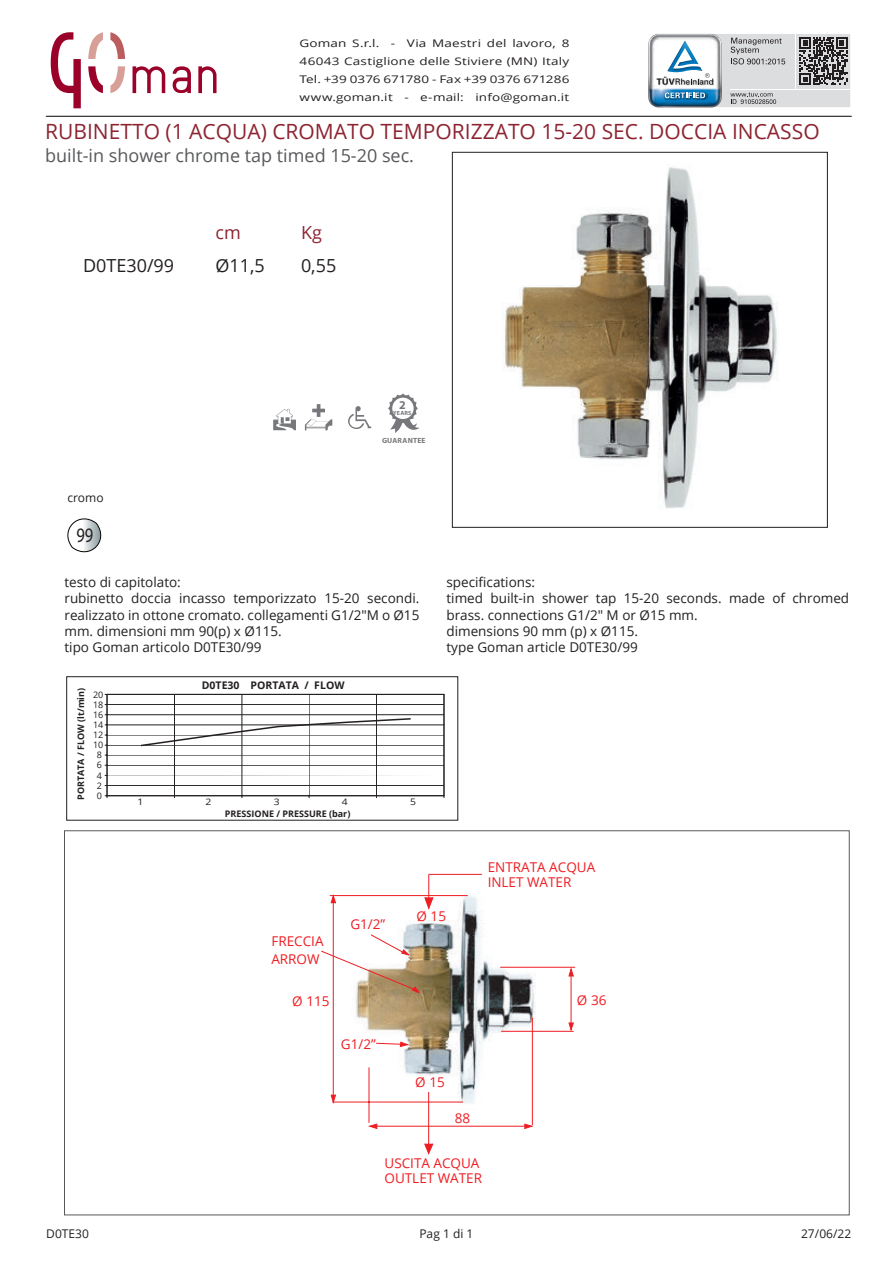
<style>
.page{position:relative;width:893px;height:1263px;background:#fff}
.page>*{position:absolute;margin:0;border:0;box-sizing:border-box;transform-origin:0 0}
.t1{font:21px "Open Sans";color:#8d2431}
.t2{font:20.7px "Myriad Pro";color:#231f20;scale:.8 1}
.t3{font:18px "Open Sans";color:#57585a}
.t4{font:18px "Open Sans";color:#231f20}
.t5{font:18px "Open Sans";color:#8d2431}
.t6{font:13.5px/16.2px "Open Sans";color:#231f20}
.t7{font:13.5px/15.1px "Open Sans";color:#ee1d23}
.t8{font:12px "Open Sans";color:#231f20}
.t9{font:700 12px "Myriad Pro";color:#76787b}
.t10{font:10.5px/18px "Open Sans";letter-spacing:.01em;color:#231f20;text-align:justify;scale:1.29 1}
.t11{font:700 10.5px "Open Sans";color:#231f20}
.t12{font:700 9px "Open Sans";color:#231f20}
.t13{font:9px "Open Sans";color:#231f20}
.t14{font:9px "Open Sans";color:#231f20;scale:1.15 1}
.t15{font:700 7.5px "Myriad Pro";letter-spacing:.025em;color:#76787b}
.t16{font:700 6px "Myriad Pro";letter-spacing:.04em;color:#76787b}
</style>
<div class="page">
<hr style="left:46px;top:116px;width:805px;height:1px;background:#231f20">
<svg style="left:648px;top:33px;width:202px;height:75px"></svg>
<svg style="left:88px;top:66px;width:15px;height:27px"></svg>
<svg style="left:198px;top:66px;width:19px;height:27px"></svg>
<svg style="left:133px;top:66px;width:32px;height:27px"></svg>
<svg style="left:173px;top:66px;width:18px;height:27px"></svg>
<svg style="left:88px;top:32px;width:15px;height:27px"></svg>
<svg style="left:110px;top:32px;width:15px;height:27px"></svg>
<svg style="left:110px;top:66px;width:15px;height:27px"></svg>
<svg style="left:51px;top:32px;width:30px;height:76px"></svg>
<svg style="left:348px;top:406px;width:23px;height:23px"></svg>
<svg style="left:273px;top:409px;width:23px;height:21px"></svg>
<svg style="left:305px;top:404px;width:27px;height:26px"></svg>
<div style="left:452px;top:152px;width:376px;height:375px;border:1px solid #231f20"></div>
<svg style="left:388px;top:393px;width:32px;height:40px"></svg>
<svg style="left:67px;top:518px;width:35px;height:35px"></svg>
<hr style="left:107px;top:785px;width:337px;height:1px;background:#231f20">
<hr style="left:107px;top:765px;width:337px;height:1px;background:#231f20">
<hr style="left:107px;top:755px;width:337px;height:1px;background:#231f20">
<hr style="left:107px;top:745px;width:337px;height:1px;background:#231f20">
<hr style="left:107px;top:735px;width:337px;height:1px;background:#231f20">
<hr style="left:107px;top:725px;width:337px;height:1px;background:#231f20">
<hr style="left:107px;top:715px;width:337px;height:1px;background:#231f20">
<hr style="left:107px;top:704px;width:337px;height:1px;background:#231f20">
<hr style="left:174px;top:694px;width:1px;height:102px;background:#231f20">
<hr style="left:242px;top:694px;width:1px;height:102px;background:#231f20">
<hr style="left:309px;top:694px;width:1px;height:102px;background:#231f20">
<hr style="left:377px;top:694px;width:1px;height:102px;background:#231f20">
<hr style="left:444px;top:694px;width:1px;height:102px;background:#231f20">
<div style="left:107px;top:694px;width:337px;height:102px;border:1px solid #231f20"></div>
<hr style="left:107px;top:694px;width:1px;height:102px;background:#231f20">
<svg style="left:105px;top:775px;width:339px;height:1px"></svg>
<hr style="left:107px;top:795px;width:337px;height:1px;background:#231f20">
<div style="left:66px;top:676px;width:392px;height:144px;border:1px solid #231f20"></div>
<svg style="left:139px;top:717px;width:273px;height:30px"></svg>
<img style="left:502px;top:167px;width:277px;height:342px">
<img style="left:345px;top:895px;width:206px;height:224px">
<hr style="left:333px;top:902px;width:1px;height:193px;background:#ee1d23">
<svg style="left:331px;top:894px;width:5px;height:10px"></svg>
<svg style="left:331px;top:1094px;width:5px;height:9px"></svg>
<hr style="left:333px;top:1102px;width:130px;height:1px;background:#ee1d23">
<hr style="left:369px;top:1068px;width:1px;height:54px;background:#ee1d23">
<hr style="left:532px;top:1018px;width:1px;height:107px;background:#ee1d23">
<hr style="left:377px;top:1126px;width:148px;height:1px;background:#ee1d23">
<svg style="left:368px;top:1123px;width:10px;height:6px"></svg>
<svg style="left:524px;top:1123px;width:9px;height:6px"></svg>
<hr style="left:501px;top:967px;width:74px;height:1px;background:#ee1d23">
<hr style="left:501px;top:1031px;width:72px;height:1px;background:#ee1d23">
<hr style="left:571px;top:976px;width:1px;height:47px;background:#ee1d23">
<svg style="left:568px;top:968px;width:6px;height:9px"></svg>
<svg style="left:568px;top:1022px;width:6px;height:9px"></svg>
<hr style="left:330px;top:895px;width:137px;height:1px;background:#ee1d23">
<svg style="left:424px;top:874px;width:9px;height:35px"></svg>
<hr style="left:428px;top:1092px;width:1px;height:52px;background:#ee1d23">
<svg style="left:424px;top:1143px;width:9px;height:11px"></svg>
<svg style="left:376px;top:1041px;width:33px;height:6px"></svg>
<svg style="left:321px;top:934px;width:99px;height:59px"></svg>
<hr style="left:429px;top:874px;width:53px;height:1px;background:#ee1d23">
<p class="t10" style="left:299px;top:34px;width:211px">Goman S.r.l. - Via Maestri del lavoro, 8<br>46043 Castiglione delle Stiviere (MN) Italy Tel. +39 0376 671780 - Fax +39 0376 671286 www.goman.it - e-mail: info@goman.it</p>
<h1 class="t1" style="left:45px;top:117px;width:776px">RUBINETTO (1 ACQUA) CROMATO TEMPORIZZATO 15-20 SEC. DOCCIA INCASSO</h1>
<h3 class="t3" style="left:45px;top:143px;width:370px">built-in shower chrome tap timed 15-20 sec.</h3>
<h3 class="t4" style="left:83px;top:253px;width:93px">D0TE30/99</h3>
<h3 class="t5" style="left:215px;top:221px;width:27px">cm</h3>
<h3 class="t4" style="left:215px;top:253px;width:51px">Ø11,5</h3>
<h3 class="t5" style="left:301px;top:221px;width:22px">Kg</h3>
<h3 class="t4" style="left:301px;top:253px;width:37px">0,55</h3>
<p class="t8" style="left:67px;top:489px;width:38px">cromo</p>
<h2 class="t2" style="left:76px;top:522px;width:23px">99</h2>
<p class="t9" style="left:399px;top:397px;width:8px">2</p>
<p class="t16" style="left:393px;top:409px;width:20px">YEARS</p>
<p class="t15" style="left:382px;top:436px;width:45px">GUARANTEE</p>
<p class="t6" style="left:64px;top:574px;width:356px">testo di capitolato:<br>rubinetto doccia incasso temporizzato 15-20 secondi. realizzato in ottone cromato. collegamenti G1/2"M o Ø15 mm. dimensioni mm 90(p) x Ø115.<br>tipo Goman articolo D0TE30/99</p>
<p class="t6" style="left:446px;top:574px;width:404px">specifications:<br>timed built-in shower tap 15-20 seconds. made of chromed brass. connections G1/2" M or Ø15 mm.<br>dimensions 90 mm (p) x Ø115.<br>type Goman article D0TE30/99</p>
<p class="t12" style="left:74px;top:800px;width:114px;rotate:-90deg">PORTATA / FLOW (lt/min)</p>
<p class="t13" style="left:93px;top:688px;width:12px">20</p>
<p class="t13" style="left:93px;top:698px;width:12px">18</p>
<p class="t13" style="left:93px;top:708px;width:12px">16</p>
<p class="t13" style="left:93px;top:719px;width:12px">14</p>
<p class="t13" style="left:93px;top:729px;width:12px">12</p>
<p class="t13" style="left:93px;top:739px;width:12px">10</p>
<p class="t13" style="left:97px;top:749px;width:7px">8</p>
<p class="t13" style="left:97px;top:759px;width:7px">6</p>
<p class="t13" style="left:97px;top:769px;width:7px">4</p>
<p class="t13" style="left:97px;top:779px;width:7px">2</p>
<p class="t13" style="left:97px;top:789px;width:7px">0</p>
<p class="t11" style="left:202px;top:678px;width:144px">D0TE30 PORTATA / FLOW</p>
<p class="t14" style="left:137px;top:796px;width:7px">1</p>
<p class="t14" style="left:206px;top:796px;width:7px">2</p>
<p class="t14" style="left:274px;top:796px;width:7px">3</p>
<p class="t14" style="left:342px;top:796px;width:7px">4</p>
<p class="t14" style="left:410px;top:796px;width:7px">5</p>
<p class="t12" style="left:225px;top:807px;width:127px">PRESSIONE / PRESSURE (bar)</p>
<p class="t7" style="left:271px;top:932px;width:54px;line-height:18px">FRECCIA<br>ARROW</p>
<p class="t7" style="left:292px;top:993px;width:39px">Ø 115</p>
<p class="t7" style="left:350px;top:916px;width:36px">G1/2”</p>
<p class="t7" style="left:341px;top:1036px;width:36px">G1/2”</p>
<p class="t7" style="left:416px;top:908px;width:31px">Ø 15</p>
<p class="t7" style="left:415px;top:1074px;width:31px">Ø 15</p>
<p class="t7" style="left:455px;top:1110px;width:17px">88</p>
<p class="t7" style="left:488px;top:859px;width:109px">ENTRATA ACQUA<br>INLET WATER</p>
<p class="t7" style="left:577px;top:992px;width:31px">Ø 36</p>
<p class="t7" style="left:384px;top:1155px;width:99px">USCITA ACQUA<br>OUTLET WATER</p>
<p class="t8" style="left:46px;top:1226px;width:44px">D0TE30</p>
<p class="t8" style="left:419px;top:1226px;width:56px">Pag 1 di 1</p>
<p class="t8" style="left:801px;top:1226px;width:52px">27/06/22</p>
</div>
